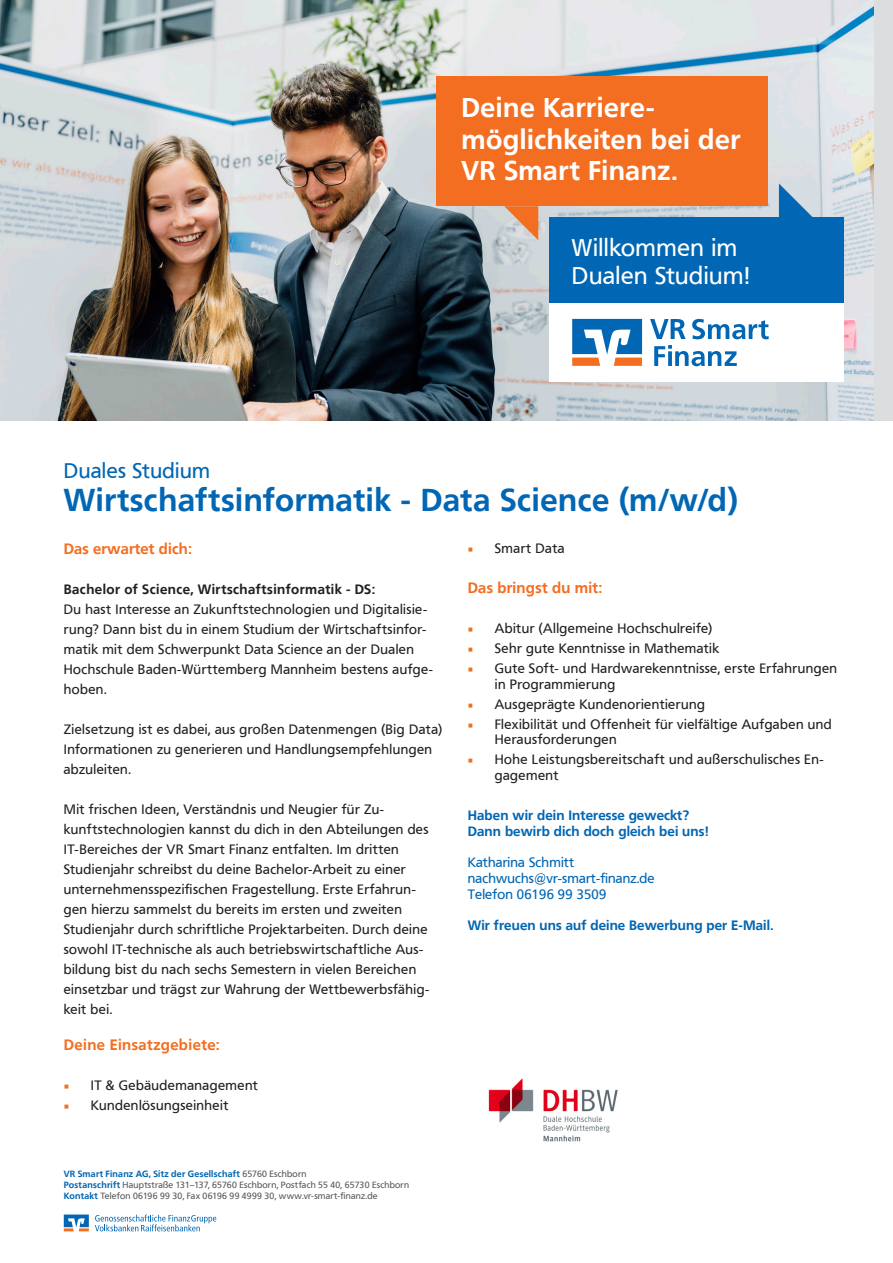
<style>
.page{position:relative;width:893px;height:1263px;background:#fff}
.page>*{position:absolute;margin:0;border:0;box-sizing:border-box;transform-origin:0 0}
.Überschrift___Zeile{font:700 31.5px "Frutiger VR";letter-spacing:.02em;color:#0166b3}
.t1{font:700 27px/31.5px "Frutiger VR";letter-spacing:.02em;color:#fff}
.t2{font:24px/28.5px "Frutiger VR";letter-spacing:.02em;color:#fff}
.Überschrift___Zeile-2{font:21px "Frutiger VR";letter-spacing:.02em;color:#0166b3}
.Text{font:700 15px "Frutiger VR";letter-spacing:.02em;color:#f36e21}
.Text-2{font:13.5px/15.8px "Frutiger VR";letter-spacing:.03em;color:#231f20}
.t3{font:700 13.5px "Frutiger VR";letter-spacing:.01em;color:#0166b3}
.t4{font:13.5px "Frutiger VR";letter-spacing:.01em;color:#0166b3}
.Text-3{font:700 13.5px "Frutiger VR";letter-spacing:.035em;color:#231f20}
.Impressum{font:9px "Frutiger VR";letter-spacing:.025em;color:#57585a}
.Impressum-2{font:700 9px "Frutiger VR";letter-spacing:.025em;color:#0166b3}
.s1{font-family:"Minion Pro";color:#f36e21}
.s2{font-weight:400;color:#57585a}
.s3{font-weight:700;color:#0166b3}
</style>
<div class="page">
<svg style="left:95px;top:1214px;width:121px;height:17px"></svg>
<svg style="left:64px;top:1214px;width:25px;height:17px"></svg>
<div style="left:0;top:0;width:893px;height:421px;background:#dcdddf"></div>
<img style="left:0;top:0;width:874px;height:421px">
<img style="left:488px;top:1078px;width:130px;height:64px">
<div style="left:436px;top:77px;width:331px;height:129px;background:#f36e21"></div>
<svg style="left:504px;top:206px;width:34px;height:34px"></svg>
<svg style="left:779px;top:183px;width:34px;height:35px"></svg>
<div style="left:550px;top:218px;width:294px;height:85px;background:#0166b3"></div>
<div style="left:550px;top:303px;width:294px;height:79px;background:#fff"></div>
<svg style="left:572px;top:318px;width:197px;height:49px"></svg>
<p class="t1" style="left:461px;top:92px;width:281px">Deine Karriere&shy;möglichkeiten bei der<br>VR Smart Finanz.</p>
<p class="t2" style="left:572px;top:233px;width:179px">Willkommen im<br>Dualen Studium!</p>
<p class="Überschrift___Zeile-2" style="left:64px;top:459px;width:148px">Duales Studium</p>
<p class="Überschrift___Zeile" style="left:64px;top:481px;width:676px">Wirtschaftsinformatik - Data Science (m/w/d)</p>
<p class="Text" style="left:64px;top:540px;width:130px">Das erwartet dich:</p>
<p class="Text-3" style="left:64px;top:581px;width:313px">Bachelor of Science, Wirtschaftsinformatik - DS:</p>
<p class="Text-2" style="left:64px;top:601px;width:365px">Du hast Interesse an Zukunftstechnologien und Digitalisie-</p>
<p class="Text-2" style="left:64px;top:621px;width:364px">rung? Dann bist du in einem Studium der Wirtschaftsinfor-</p>
<p class="Text-2" style="left:64px;top:641px;width:352px">matik mit dem Schwerpunkt Data Science an der Dualen</p>
<p class="Text-2" style="left:64px;top:661px;width:371px">Hochschule Baden-Württemberg Mannheim bestens aufge-</p>
<p class="Text-2" style="left:64px;top:681px;width:44px">hoben.</p>
<p class="Text-2" style="left:64px;top:721px;width:380px">Zielsetzung ist es dabei, aus großen Datenmengen (Big Data)</p>
<p class="Text-2" style="left:64px;top:741px;width:370px">Informationen zu generieren und Handlungsempfehlungen</p>
<p class="Text-2" style="left:64px;top:761px;width:69px">abzuleiten.</p>
<p class="Text-2" style="left:64px;top:801px;width:322px">Mit frischen Ideen, Verständnis und Neugier für Zu-</p>
<p class="Text-2" style="left:64px;top:821px;width:366px">kunftstechnologien kannst du dich in den Abteilungen des</p>
<p class="Text-2" style="left:64px;top:841px;width:337px">IT-Bereiches der VR Smart Finanz entfalten. Im dritten</p>
<p class="Text-2" style="left:64px;top:861px;width:343px">Studienjahr schreibst du deine Bachelor-Arbeit zu einer</p>
<p class="Text-2" style="left:64px;top:881px;width:354px">unternehmensspezifischen Fragestellung. Erste Erfahrun-</p>
<p class="Text-2" style="left:64px;top:901px;width:340px">gen hierzu sammelst du bereits im ersten und zweiten</p>
<p class="Text-2" style="left:64px;top:921px;width:365px">Studienjahr durch schriftliche Projektarbeiten. Durch deine</p>
<p class="Text-2" style="left:64px;top:941px;width:361px">sowohl IT-technische als auch betriebswirtschaftliche Aus-</p>
<p class="Text-2" style="left:64px;top:961px;width:354px">bildung bist du nach sechs Semestern in vielen Bereichen</p>
<p class="Text-2" style="left:64px;top:981px;width:367px">einsetzbar und trägst zur Wahrung der Wettbewerbsfähig-</p>
<p class="Text-2" style="left:64px;top:1001px;width:50px">keit bei.</p>
<p class="Text" style="left:64px;top:1035px;width:157px">Deine Einsatzgebiete:</p>
<p class="Text-2" style="left:64px;top:1077px;width:196px"><span class="s1">■</span> IT &amp; Gebäudemanagement</p>
<p class="Text-2" style="left:64px;top:1097px;width:166px"><span class="s1">■</span> Kundenlösungseinheit</p>
<p class="Impressum-2" style="left:64px;top:1168px;width:244px">VR Smart Finanz AG, Sitz der Gesellschaft <span class="s2">65760 Eschborn</span></p>
<p class="Impressum" style="left:64px;top:1179px;width:347px"><span class="s3">Postanschrift</span> Hauptstraße 131–137, 65760 Eschborn, Postfach 55 40, 65730 Eschborn</p>
<p class="Impressum" style="left:64px;top:1190px;width:315px"><span class="s3">Kontakt</span> Telefon 06196 99 30, Fax 06196 99 4999 30, www.vr-smart-finanz.de</p>
<p class="Text-2" style="left:468px;top:540px;width:98px"><span class="s1">■</span> Smart Data</p>
<p class="Text" style="left:468px;top:578px;width:136px">Das bringst du mit:</p>
<p class="Text-2" style="left:468px;top:620px;width:246px"><span class="s1">■</span> Abitur (Allgemeine Hochschulreife)</p>
<p class="Text-2" style="left:468px;top:640px;width:253px"><span class="s1">■</span> Sehr gute Kenntnisse in Mathematik</p>
<p class="Text-2" style="left:495px;top:660px;width:344px;text-indent:-27px"><span class="s1">■</span> Gute Soft- und Hardwarekenntnisse, erste Erfahrungen in Programmierung</p>
<p class="Text-2" style="left:468px;top:696px;width:239px"><span class="s1">■</span> Ausgeprägte Kundenorientierung</p>
<p class="Text-2" style="left:495px;top:716px;width:338px;text-indent:-27px"><span class="s1">■</span> Flexibilität und Offenheit für vielfältige Aufgaben und<br>Herausforderungen</p>
<p class="Text-2" style="left:495px;top:752px;width:331px;text-indent:-27px"><span class="s1">■</span> Hohe Leistungsbereitschaft und außerschulisches En&shy;gagement</p>
<p class="t3" style="left:468px;top:807px;width:223px">Haben wir dein Interesse geweckt?</p>
<p class="t3" style="left:468px;top:823px;width:242px">Dann bewirb dich doch gleich bei uns!</p>
<p class="t4" style="left:468px;top:855px;width:108px">Katharina Schmitt</p>
<p class="t4" style="left:468px;top:870px;width:188px">nachwuchs@vr-smart-finanz.de</p>
<p class="t4" style="left:468px;top:886px;width:140px">Telefon 06196 99 3509</p>
<p class="t3" style="left:468px;top:917px;width:307px">Wir freuen uns auf deine Bewerbung per E-Mail.</p>
</div>
